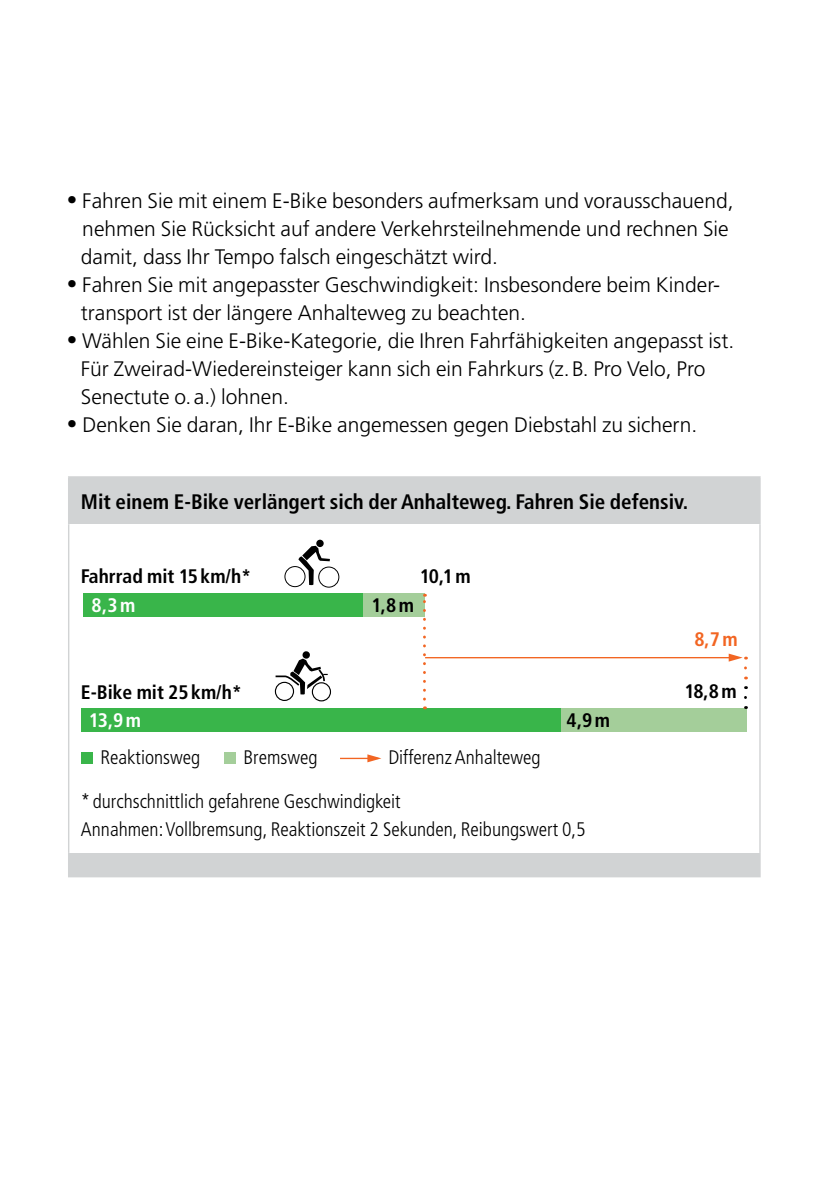
<style>
.page{position:relative;width:840px;height:1191px;background:#fff}
.page>*{position:absolute;margin:0;border:0;box-sizing:border-box;transform-origin:0 0}
.t1{font:300 21px/28px "Frutiger LT Std";color:#000}
.t2{font:700 condensed 21px "Frutiger LT Std";color:#000}
.t3{font:300 condensed 19.6px/28px "Frutiger LT Std";color:#000}
.t4{font:700 condensed 19.6px "Frutiger LT Std";color:#000}
.t5{font:700 condensed 19.6px "Frutiger LT Std";color:#fff}
.t6{font:700 condensed 19.6px "Frutiger LT Std";color:#f26522}
</style>
<div class="page">
<div style="left:69px;top:477px;width:689px;height:399px;background:#d1d3d4"></div>
<div style="left:69px;top:524px;width:690px;height:329px;background:#fff"></div>
<hr style="left:68px;top:876px;width:692px;height:1px;background:#d1d3d4">
<hr style="left:68px;top:476px;width:692px;height:1px;background:#d1d3d4">
<hr style="left:68px;top:477px;width:1px;height:47px;background:#d1d3d4">
<hr style="left:758px;top:477px;width:2px;height:47px;background:#d1d3d4">
<hr style="left:68px;top:524px;width:1px;height:329px;background:#d1d3d4">
<hr style="left:758px;top:524px;width:2px;height:329px;background:#d1d3d4">
<svg style="left:68px;top:853px;width:1px;height:23px"></svg>
<hr style="left:758px;top:853px;width:2px;height:23px;background:#d1d3d4">
<div style="left:82px;top:752px;width:11px;height:11px;background:#39b54a"></div>
<div style="left:224px;top:752px;width:12px;height:12px;background:#a4ce9a"></div>
<hr style="left:340px;top:757px;width:38px;height:2px;background:#f26522">
<svg style="left:367px;top:754px;width:14px;height:8px"></svg>
<div style="left:558px;top:709px;width:188px;height:23px;background:#a4ce9a"></div>
<div style="left:81px;top:709px;width:479px;height:23px;background:#39b54a"></div>
<div style="left:84px;top:594px;width:281px;height:23px;background:#39b54a"></div>
<hr style="left:425px;top:657px;width:306px;height:1px;background:#f26522">
<div style="left:363px;top:594px;width:61px;height:23px;background:#a4ce9a"></div>
<svg style="left:728px;top:653px;width:18px;height:15px"></svg>
<div style="left:316px;top:539px;width:7px;height:8px;background:#000;border-radius:50%"></div>
<svg style="left:284px;top:546px;width:55px;height:42px"></svg>
<svg style="left:274px;top:651px;width:57px;height:50px"></svg>
<svg style="left:423px;top:594px;width:2px;height:105px"></svg>
<p class="t1" style="left:81px;top:187px;width:654px;text-indent:-14px">• Fahren Sie mit einem E-Bike besonders aufmerksam und vorausschauend, nehmen Sie Rücksicht auf andere Verkehrsteilnehmende und rechnen Sie damit, dass Ihr Tempo falsch eingeschätzt wird.</p>
<p class="t1" style="left:81px;top:271px;width:640px;text-indent:-14px">• Fahren Sie mit angepasster Geschwindigkeit: Insbesondere beim Kinder&shy;transport ist der längere Anhalteweg zu beachten.</p>
<p class="t1" style="left:81px;top:327px;width:654px;text-indent:-14px">• Wählen Sie eine E-Bike-Kategorie, die Ihren Fahrfähigkeiten angepasst ist.<br>Für Zweirad-Wiedereinsteiger kann sich ein Fahrkurs (z.B. Pro Velo, Pro<br>Senectute o.a.) lohnen.</p>
<p class="t1" style="left:67px;top:411px;width:631px">• Denken Sie daran, Ihr E-Bike angemessen gegen Diebstahl zu sichern.</p>
<p class="t2" style="left:81px;top:489px;width:608px">Mit einem E-Bike verlängert sich der Anhalteweg. Fahren Sie defensiv.</p>
<p class="t4" style="left:81px;top:565px;width:172px">Fahrrad mit 15km/h*</p>
<p class="t4" style="left:419px;top:564px;width:53px">10,1m</p>
<p class="t5" style="left:92px;top:594px;width:45px">8,3m</p>
<p class="t4" style="left:371px;top:593px;width:44px">1,8m</p>
<p class="t6" style="left:694px;top:628px;width:45px">8,7m</p>
<p class="t4" style="left:81px;top:680px;width:162px">E-Bike mit 25km/h*</p>
<p class="t4" style="left:684px;top:679px;width:54px">18,8m</p>
<p class="t5" style="left:89px;top:709px;width:54px">13,9m</p>
<p class="t4" style="left:566px;top:708px;width:45px">4,9m</p>
<p class="t3" style="left:100px;top:743px;width:101px">Reaktionsweg</p>
<p class="t3" style="left:243px;top:743px;width:76px">Bremsweg</p>
<p class="t3" style="left:388px;top:743px;width:154px">Differenz Anhalteweg</p>
<p class="t3" style="left:81px;top:787px;width:506px">* durchschnittlich gefahrene Geschwindigkeit<br>Annahmen: Vollbremsung, Reaktionszeit 2 Sekunden, Reibungswert 0,5</p>
</div>
